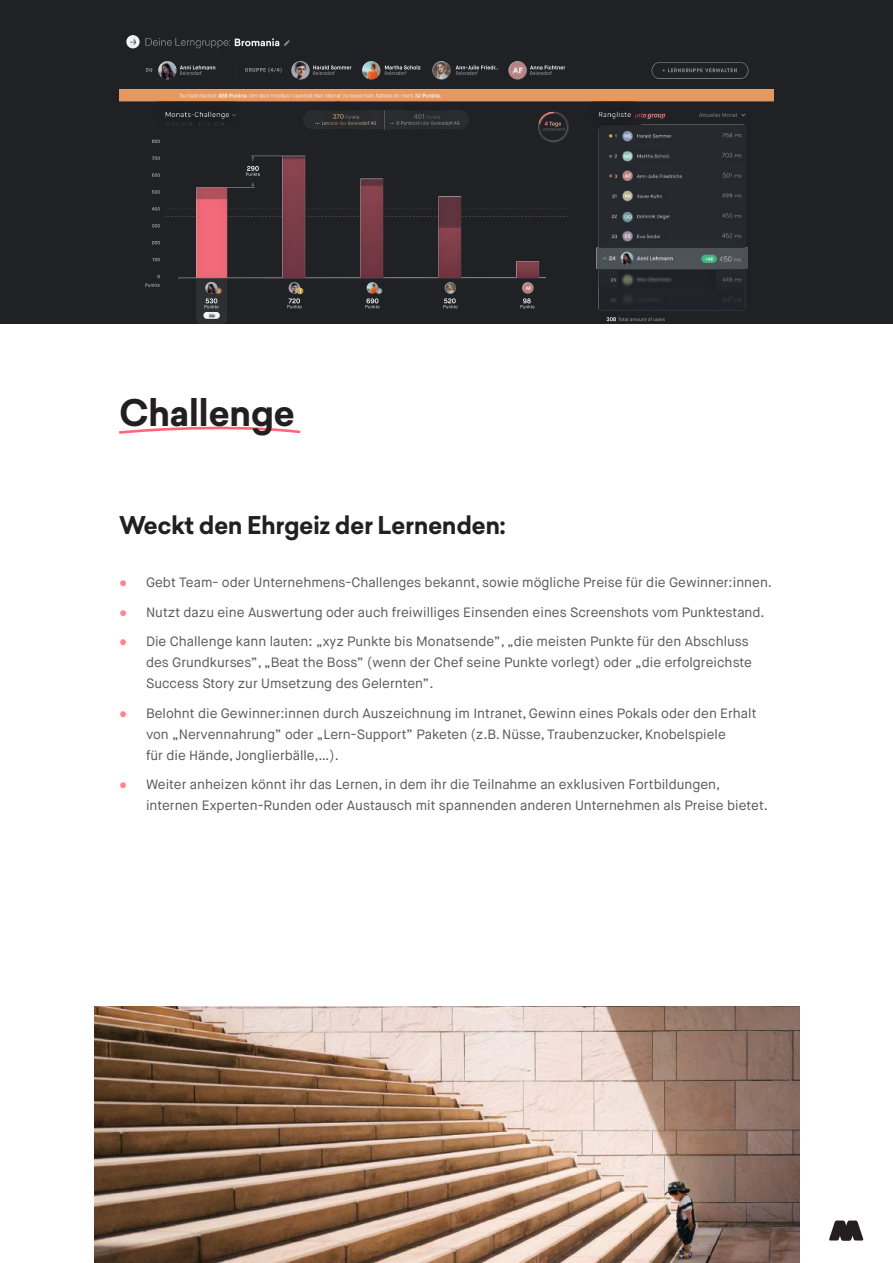
<style>
.page{position:relative;width:893px;height:1263px;background:#fff}
.page>*{position:absolute;margin:0;border:0;box-sizing:border-box;transform-origin:0 0}
.t1{font:700 36px "Sailec";letter-spacing:-.02em;color:#231f20}
.t2{font:700 24px "Sailec";letter-spacing:-.02em;color:#231f20}
.t3{font:13.5px/21px "Maison Neue";color:#57585a}
.s1{font-family:"Impact";color:#ff8592}
</style>
<div class="page">
<svg style="left:829px;top:1221px;width:34px;height:19px"></svg>
<svg style="left:119px;top:426px;width:182px;height:8px"></svg>
<div style="left:0;top:0;width:893px;height:325px;background:#ebebeb;opacity:.75"></div>
<img style="left:94px;top:1007px;width:705px;height:256px">
<h1 class="t1" style="left:119px;top:387px;width:177px">Challenge</h1>
<h2 class="t2" style="left:119px;top:508px;width:388px">Weckt den Ehrgeiz der Lernenden:</h2>
<p class="t3" style="left:119px;top:572px;width:655px"><span class="s1">●</span> Gebt Team- oder Unternehmens-Challenges bekannt, sowie mögliche Preise für die Gewinner:innen.</p>
<p class="t3" style="left:119px;top:601px;width:647px"><span class="s1">●</span> Nutzt dazu eine Auswertung oder auch freiwilliges Einsenden eines Screenshots vom Punktestand.</p>
<p class="t3" style="left:146px;top:631px;width:607px;text-indent:-27px"><span class="s1">●</span> Die Challenge kann lauten: „xyz Punkte bis Monatsende”, „die meisten Punkte für den Abschluss des Grundkurses”, „Beat the Boss” (wenn der Chef seine Punkte vorlegt) oder „die erfolgreichste<br>Success Story zur Umsetzung des Gelernten”.</p>
<p class="t3" style="left:146px;top:702px;width:612px;text-indent:-27px"><span class="s1">●</span> Belohnt die Gewinner:innen durch Auszeichnung im Intranet, Gewinn eines Pokals oder den Erhalt von „Nervennahrung” oder „Lern-Support” Paketen (z.B. Nüsse, Traubenzucker, Knobelspiele<br>für die Hände, Jonglierbälle,…).</p>
<p class="t3" style="left:146px;top:774px;width:623px;text-indent:-27px"><span class="s1">●</span> Weiter anheizen könnt ihr das Lernen, in dem ihr die Teilnahme an exklusiven Fortbildungen, internen Experten-Runden oder Austausch mit spannenden anderen Unternehmen als Preise bietet.</p>
</div>
